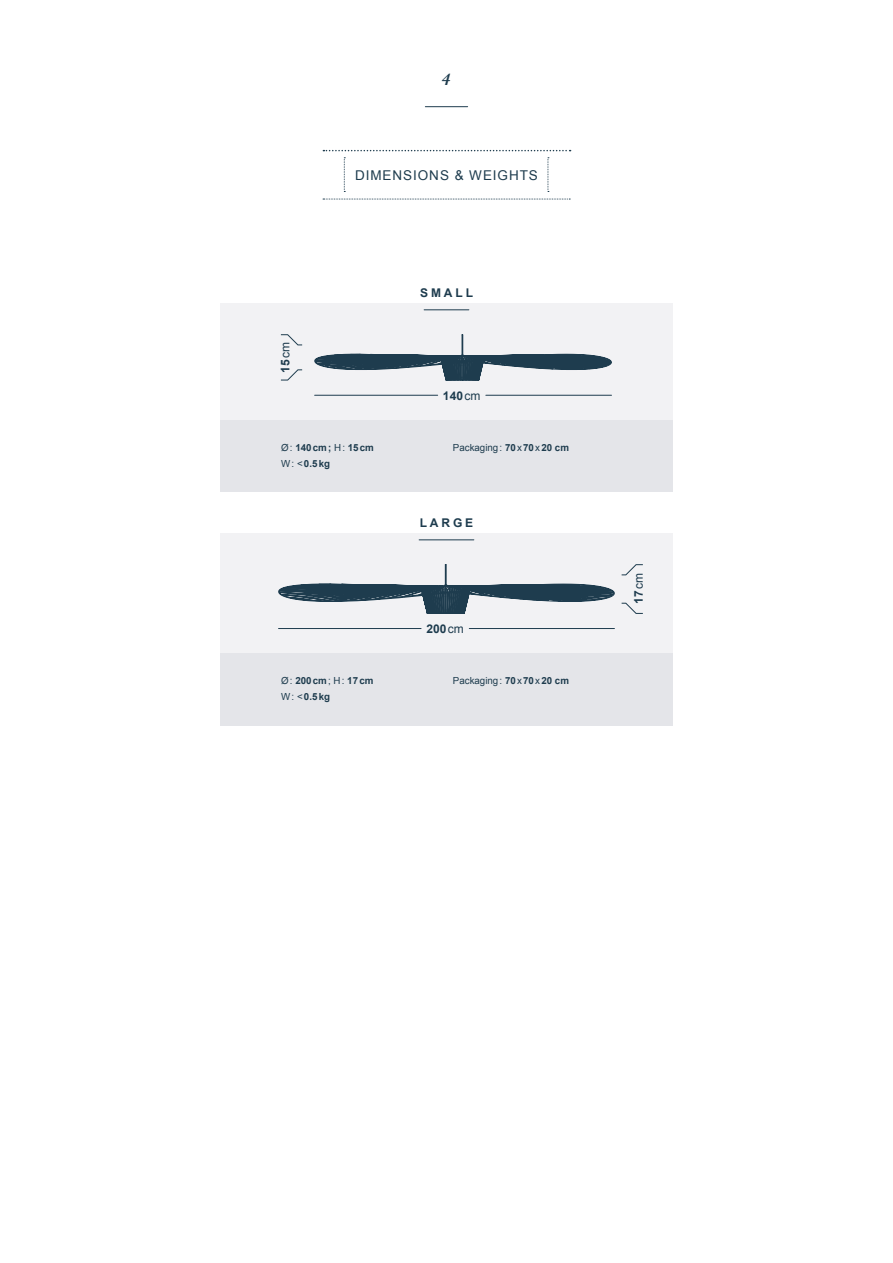
<style>
.page{position:relative;width:893px;height:1263px;background:#fff}
.page>*{position:absolute;margin:0;border:0;box-sizing:border-box;transform-origin:0 0}
.t1{font:italic 700 16.5px "Baskerville BT";color:#1e3c4e}
.t2{font:13.5px "Arial";letter-spacing:.07em;color:#1e3c4e}
.t3{font:700 12px "Arial";letter-spacing:.24em;color:#1e3c4e}
.t4{font:700 9.75px/15.9px "Arial";color:#1e3c4e}
.t5{font:9.75px "Arial";color:#1e3c4e}
.s1{font-weight:400}
.s2{font-weight:700}
</style>
<div class="page">
<hr style="left:425px;top:106px;width:43px;height:1px;background:#1e3c4e">
<div style="left:221px;top:653px;width:451px;height:72px;background:#e4e5e9"></div>
<div style="left:221px;top:533px;width:451px;height:120px;background:#f2f2f4"></div>
<hr style="left:419px;top:539px;width:55px;height:1px;background:#1e3c4e">
<hr style="left:279px;top:628px;width:142px;height:1px;background:#1e3c4e">
<hr style="left:469px;top:628px;width:145px;height:1px;background:#1e3c4e">
<svg style="left:278px;top:564px;width:337px;height:50px"></svg>
<svg style="left:621px;top:564px;width:22px;height:11px"></svg>
<svg style="left:621px;top:603px;width:22px;height:11px"></svg>
<div style="left:221px;top:420px;width:451px;height:72px;background:#e4e5e9"></div>
<div style="left:221px;top:303px;width:451px;height:117px;background:#f2f2f4"></div>
<hr style="left:315px;top:395px;width:123px;height:1px;background:#1e3c4e">
<hr style="left:486px;top:395px;width:125px;height:1px;background:#1e3c4e">
<svg style="left:314px;top:335px;width:298px;height:45px"></svg>
<svg style="left:281px;top:369px;width:22px;height:11px"></svg>
<svg style="left:280px;top:334px;width:23px;height:11px"></svg>
<hr style="left:424px;top:309px;width:45px;height:1px;background:#1e3c4e">
<svg style="left:323px;top:150px;width:248px;height:1px"></svg>
<svg style="left:323px;top:199px;width:247px;height:1px"></svg>
<svg style="left:344px;top:157px;width:1px;height:35px"></svg>
<svg style="left:548px;top:157px;width:1px;height:35px"></svg>
<h1 class="t1" style="left:442px;top:69px;width:11px">4</h1>
<h2 class="t2" style="left:355px;top:166px;width:184px">DIMENSIONS &amp; WEIGHTS</h2>
<p class="t3" style="left:277px;top:373px;width:32px;rotate:-90deg">15<span class="s1">cm</span></p>
<p class="t3" style="left:420px;top:285px;width:54px">SMALL</p>
<p class="t3" style="left:443px;top:387px;width:39px">140<span class="s1">cm</span></p>
<p class="t4" style="left:281px;top:440px;width:94px"><span class="s1">Ø:</span> 140cm; <span class="s1">H:</span> 15cm<br><span class="s1">W: &lt;</span>0.5kg</p>
<p class="t5" style="left:453px;top:441px;width:118px">Packaging: <span class="s2">70</span>x<span class="s2">70</span>x<span class="s2">20 cm</span></p>
<p class="t3" style="left:420px;top:515px;width:55px">LARGE</p>
<p class="t3" style="left:426px;top:621px;width:39px">200<span class="s1">cm</span></p>
<p class="t4" style="left:281px;top:673px;width:94px"><span class="s1">Ø:</span> 200cm<span class="s1">; H:</span> 17cm<br><span class="s1">W: &lt;</span>0.5kg</p>
<p class="t5" style="left:453px;top:675px;width:118px">Packaging: <span class="s2">70</span>x<span class="s2">70</span>x<span class="s2">20 cm</span></p>
<p class="t3" style="left:631px;top:604px;width:32px;rotate:-90deg">17<span class="s1">cm</span></p>
</div>
